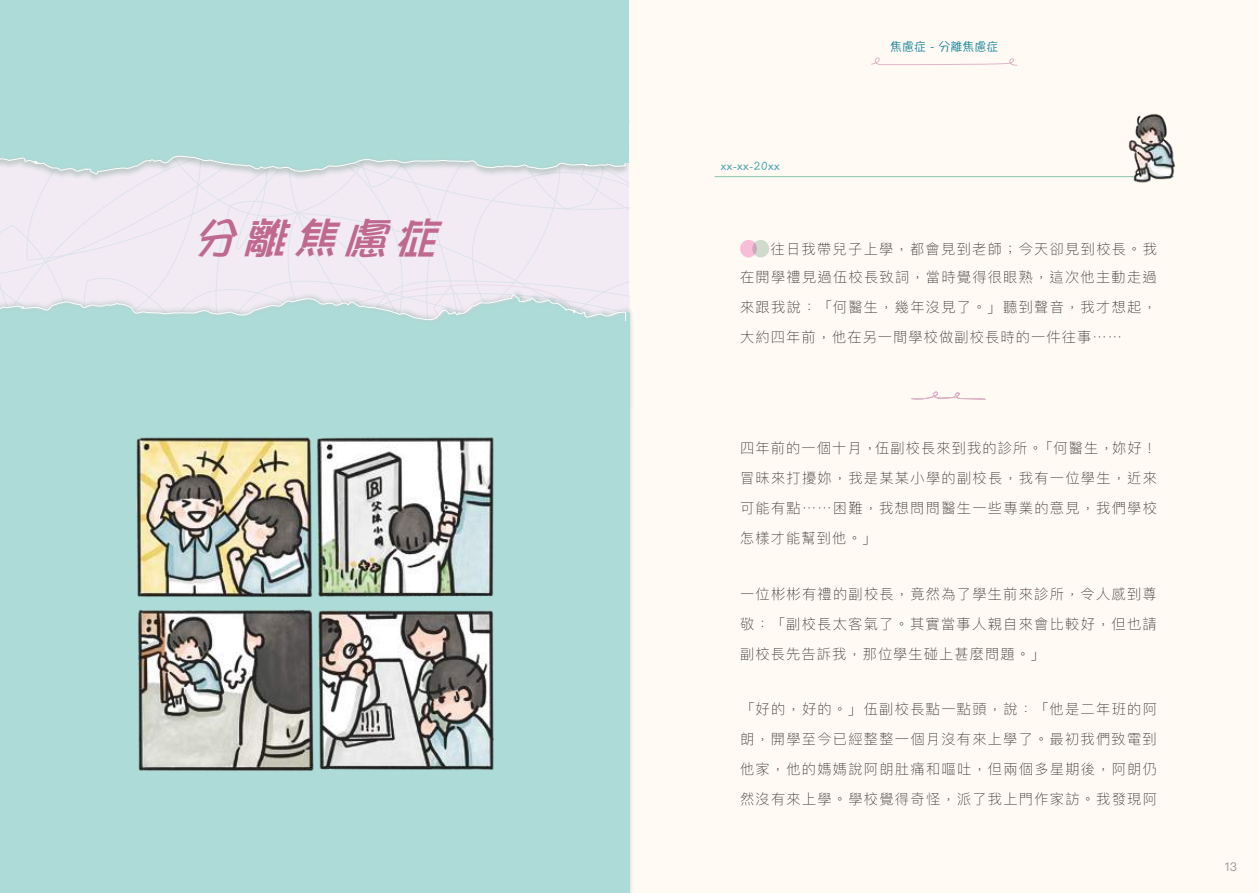
<style>
.page{position:relative;width:1259px;height:893px;background:#fff}
.page>*{position:absolute;margin:0;border:0;box-sizing:border-box;transform-origin:0 0}
.t1{font:italic 42px "DF Cai Dai HK W7";color:#bf6990}
.t2{font:100 14.25px/30px "Ping Fang HK";letter-spacing:.09em;color:#332d2b;text-align:justify}
.t3{font:12px "Hannotate SC W5";color:#44a0af}
.t4{font:12px "Hannotate SC W5";color:#138198}
.t5{font:12px "Ping Fang HK";color:#979798}
</style>
<div class="page">
<div style="left:629px;top:0;width:630px;height:893px;background:#fffbf4"></div>
<svg style="left:871px;top:57px;width:147px;height:9px"></svg>
<hr style="left:714px;top:176px;width:460px;height:1px;background:#86c4ab">
<div style="left:0;top:183px;width:629px;height:105px;background:#f2ebf4"></div>
<div style="left:0;top:291px;width:626px;height:602px;background:#addbd7"></div>
<div style="left:0;top:0;width:630px;height:183px;background:#44785e;opacity:.29"></div>
<svg style="left:0;top:0;width:625px;height:177px;background:#b0dbd8"></svg>
<div style="left:621px;top:321px;width:8px;height:572px;background:#addbd7"></div>
<hr style="left:624px;top:0;width:4px;height:163px;background:#addbd7">
<img style="left:120px;top:395px;width:389px;height:410px">
<div style="left:740px;top:240px;width:17px;height:17px;background:#f8bdd7;border-radius:50%"></div>
<svg style="left:752px;top:240px;width:17px;height:17px"></svg>
<svg style="left:911px;top:391px;width:75px;height:9px"></svg>
<img style="left:1125px;top:113px;width:51px;height:70px">
<h1 class="t1" style="left:193px;top:215px;width:257px">分離焦慮症</h1>
<p class="t3" style="left:721px;top:158px;width:61px">xx-xx-20xx</p>
<p class="t4" style="left:890px;top:38px;width:110px">焦慮症 - 分離焦慮症</p>
<p class="t2" style="left:740px;top:234px;width:418px;line-height:28.3px;text-align:right">往日我帶兒子上學，都會見到老師；今天卻見到校長。我<br>在開學禮見過伍校長致詞，當時覺得很眼熟，這次他主動走過</p>
<p class="t2" style="left:740px;top:292px;width:418px">來跟我說：「何醫生，幾年沒見了。」聽到聲音，我才想起，大約四年前，他在另一間學校做副校長時的一件往事⋯⋯</p>
<p class="t2" style="left:740px;top:433px;width:418px">四年前的一個十月，伍副校長來到我的診所。「何醫生，妳好！冒昩來打擾妳，我是某某小學的副校長，我有一位學生，近來可能有點⋯⋯困難，我想問問醫生一些專業的意見，我們學校怎樣才能幫到他。」</p>
<p class="t2" style="left:740px;top:578px;width:418px">一位彬彬有禮的副校長，竟然為了學生前來診所，令人感到尊敬：「副校長太客氣了。其實當事人親自來會比較好，但也請副校長先告訴我，那位學生碰上甚麼問題。」</p>
<p class="t2" style="left:740px;top:694px;width:418px">「好的，好的。」伍副校長點一點頭，說：「他是二年班的阿朗，開學至今已經整整一個月沒有來上學了。最初我們致電到他家，他的媽媽說阿朗肚痛和嘔吐，但兩個多星期後，阿朗仍然沒有來上學。學校覺得奇怪，派了我上門作家訪。我發現阿</p>
<p class="t5" style="left:1225px;top:859px;width:14px">13</p>
</div>
